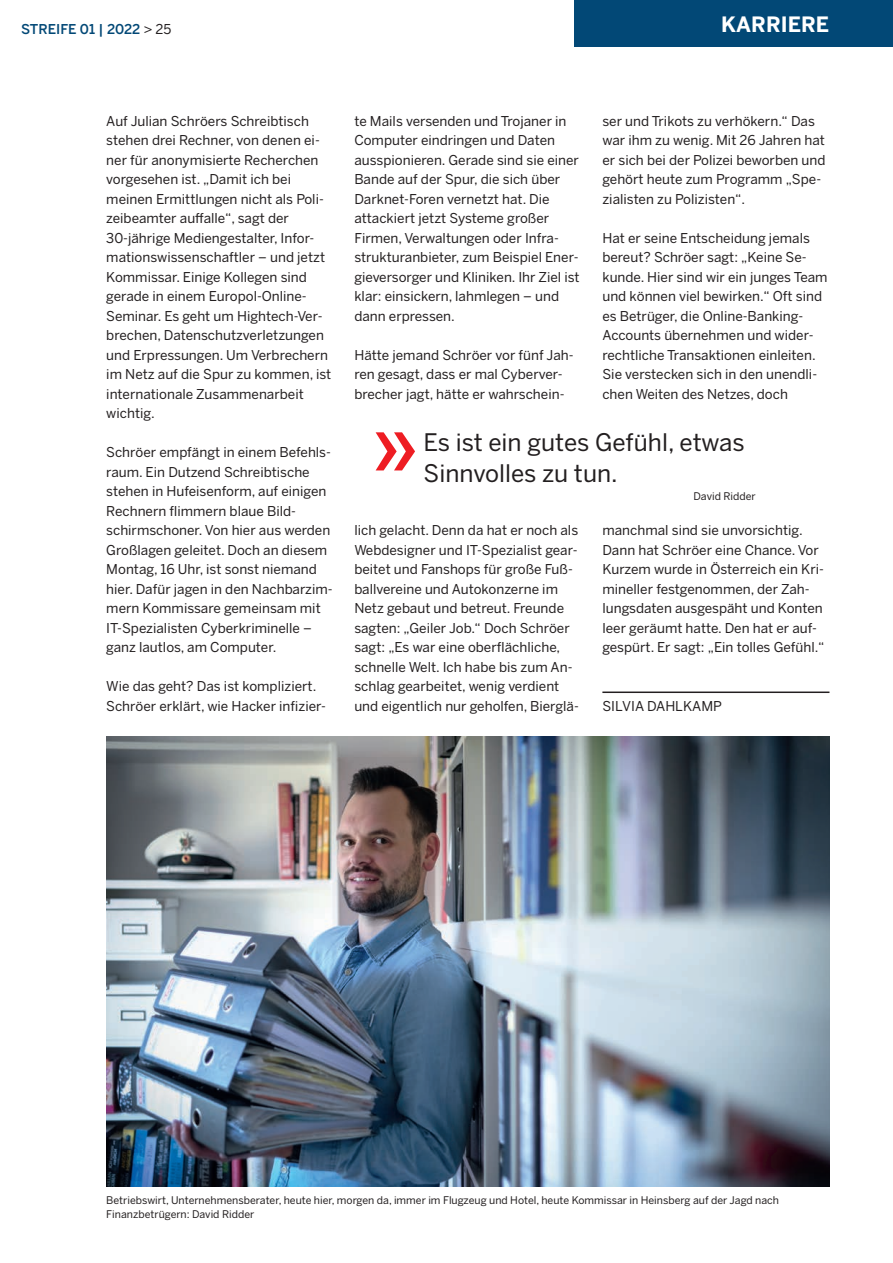
<style>
.page{position:relative;width:893px;height:1263px;background:#fff}
.page>*{position:absolute;margin:0;border:0;box-sizing:border-box;transform-origin:0 0}
.t1{font:24px/31.5px "Benton Sans";color:#231f20}
.t2{font:700 21px "Benton Sans";color:#fff}
.t3{font:13.5px/19.5px "Benton Sans";color:#231f20}
.t4{font:500 13.5px "Benton Sans";color:#024876}
.t5{font:10.5px/13.5px "Benton Sans";color:#231f20}
.s1{font-weight:400;color:#231f20}
</style>
<div class="page">
<div style="left:574px;top:0;width:319px;height:47px;background:#024876"></div>
<hr style="left:602px;top:691px;width:227px;height:2px;background:#231f20">
<img style="left:106px;top:736px;width:723px;height:451px">
<svg style="left:376px;top:432px;width:39px;height:38px"></svg>
<p class="t4" style="left:21px;top:21px;width:152px">STREIFE 01 | 2022 <span class="s1">&gt; 25</span></p>
<h2 class="t2" style="left:721px;top:11px;width:109px">KARRIERE</h2>
<p class="t3" style="left:106px;top:111px;width:227px">Auf Julian Schröers Schreibtisch stehen drei Rechner, von denen ei&shy;ner für anonymisierte Recherchen vorgesehen ist. „Damit ich bei meinen Ermittlungen nicht als Poli&shy;zeibeamter auffalle“, sagt der<br>30-jährige Mediengestalter, Infor&shy;mationswissenschaftler – und jetzt<br>Kommissar. Einige Kollegen sind gerade in einem Europol-Online-<br>Seminar. Es geht um Hightech-Ver&shy;brechen, Datenschutzverletzungen und Erpressungen. Um Verbrechern im Netz auf die Spur zu kommen, ist internationale Zusammenarbeit wichtig.</p>
<p class="t3" style="left:106px;top:442px;width:228px">Schröer empfängt in einem Befehls&shy;raum. Ein Dutzend Schreibtische stehen in Hufeisenform, auf einigen Rechnern flimmern blaue Bild&shy;schirmschoner. Von hier aus werden Großlagen geleitet. Doch an diesem Montag, 16 Uhr, ist sonst niemand hier. Dafür jagen in den Nachbarzim&shy;mern Kommissare gemeinsam mit IT-Spezialisten Cyberkriminelle – ganz lautlos, am Computer.</p>
<p class="t3" style="left:106px;top:676px;width:221px">Wie das geht? Das ist kompliziert.<br>Schröer erklärt, wie Hacker infizier-</p>
<p class="t3" style="left:354px;top:111px;width:227px">te Mails versenden und Trojaner in Computer eindringen und Daten ausspionieren. Gerade sind sie einer Bande auf der Spur, die sich über Darknet-Foren vernetzt hat. Die attackiert jetzt Systeme großer Firmen, Verwaltungen oder Infra&shy;strukturanbieter, zum Beispiel Ener&shy;gieversorger und Kliniken. Ihr Ziel ist klar: einsickern, lahmlegen – und dann erpressen.</p>
<p class="t3" style="left:354px;top:345px;width:221px">Hätte jemand Schröer vor fünf Jah&shy;ren gesagt, dass er mal Cyberver&shy;brecher jagt, hätte er wahrschein-</p>
<p class="t3" style="left:602px;top:111px;width:225px">ser und Trikots zu verhökern.“ Das war ihm zu wenig. Mit 26 Jahren hat er sich bei der Polizei beworben und gehört heute zum Programm „Spe&shy;zialisten zu Polizisten“.</p>
<p class="t3" style="left:602px;top:228px;width:227px">Hat er seine Entscheidung jemals bereut? Schröer sagt: „Keine Se&shy;kunde. Hier sind wir ein junges Team und können viel bewirken.“ Oft sind es Betrüger, die Online-Banking-Accounts übernehmen und wider&shy;rechtliche Transaktionen einleiten.<br>Sie verstecken sich in den unendli&shy;chen Weiten des Netzes, doch</p>
<h1 class="t1" style="left:424px;top:426px;width:323px">Es ist ein gutes Gefühl, etwas<br>Sinnvolles zu tun.</h1>
<p class="t5" style="left:694px;top:489px;width:64px">David Ridder</p>
<p class="t3" style="left:354px;top:520px;width:226px">lich gelacht. Denn da hat er noch als Webdesigner und IT-Spezialist gear&shy;beitet und Fanshops für große Fuß&shy;ballvereine und Autokonzerne im Netz gebaut und betreut. Freunde sagten: „Geiler Job.“ Doch Schröer sagt: „Es war eine oberflächliche, schnelle Welt. Ich habe bis zum An&shy;schlag gearbeitet, wenig verdient und eigentlich nur geholfen, Bierglä-</p>
<p class="t3" style="left:602px;top:520px;width:223px">manchmal sind sie unvorsichtig.<br>Dann hat Schröer eine Chance. Vor Kurzem wurde in Österreich ein Kri&shy;mineller festgenommen, der Zah&shy;lungsdaten ausgespäht und Konten leer geräumt hatte. Den hat er auf&shy;gespürt. Er sagt: „Ein tolles Gefühl.“</p>
<p class="t3" style="left:602px;top:696px;width:121px">SILVIA DAHLKAMP</p>
<p class="t5" style="left:106px;top:1194px;width:674px">Betriebswirt, Unternehmensberater, heute hier, morgen da, immer im Flugzeug und Hotel, heute Kommissar in Heinsberg auf der Jagd nach<br>Finanzbetrügern: David Ridder</p>
</div>
